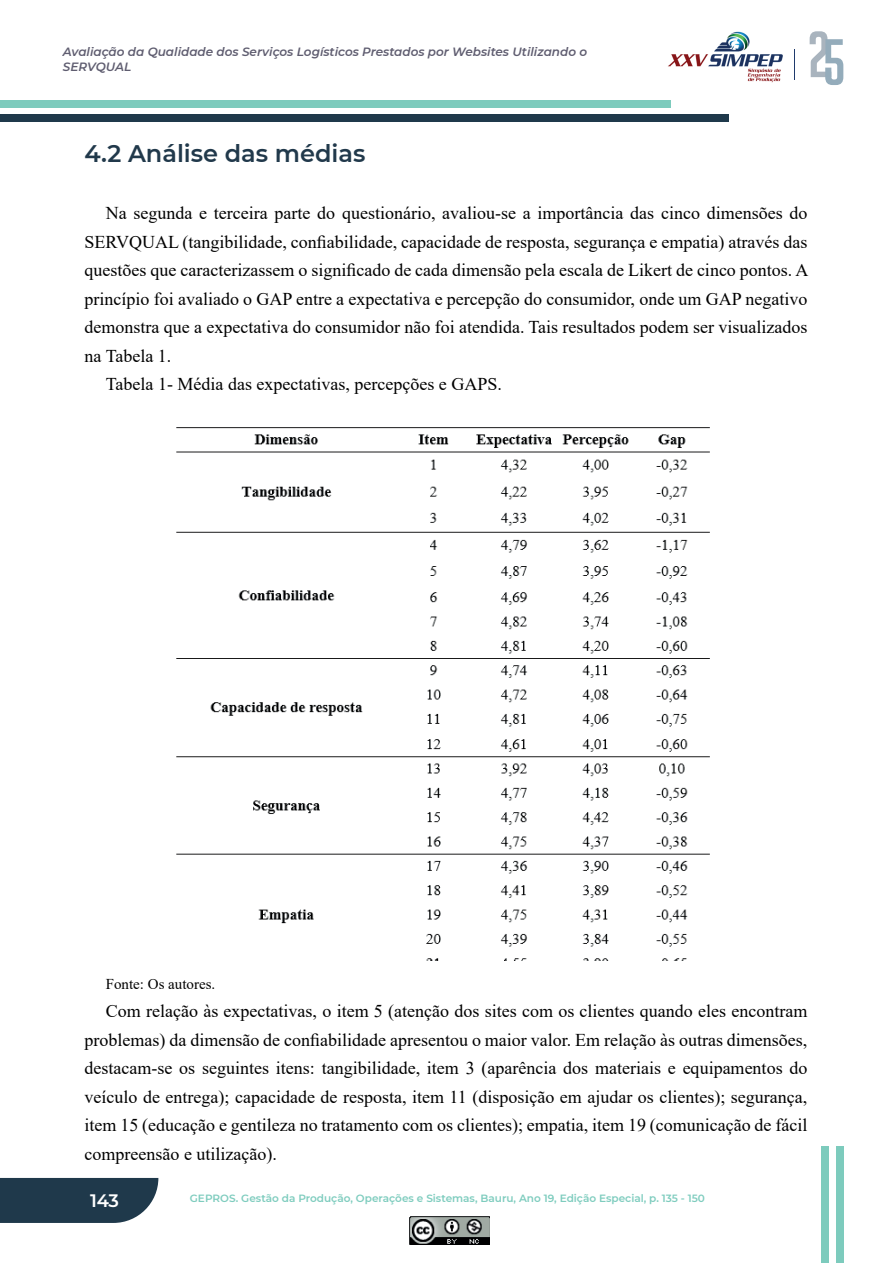
<style>
.page{position:relative;width:893px;height:1263px;background:#fff}
.page>*{position:absolute;margin:0;border:0;box-sizing:border-box;transform-origin:0 0}
.t1{font:600 24px "Montserrat";color:#21394b}
.t2{font:18px/28.5px "Times New Roman";color:#000001;text-align:justify}
.t3{font:600 18px "Montserrat";color:#fff}
.t4{font:15px "Times New Roman";color:#000001}
.t5{font:italic 600 12px/14.4px "Montserrat";color:#5f5d70}
.t6{font:600 10.5px "Montserrat";color:#7eccbe}
</style>
<div class="page">
<svg style="left:0;top:1178px;width:158px;height:45px;background:#2c4455"></svg>
<div style="left:0;top:114px;width:729px;height:8px;background:#1f394b"></div>
<div style="left:0;top:100px;width:670px;height:8px;background:#7dcbbd"></div>
<svg style="left:810px;top:31px;width:33px;height:54px"></svg>
<hr style="left:794px;top:49px;width:1px;height:30px;background:#1f3a6c">
<img style="left:668px;top:31px;width:115px;height:52px">
<div style="left:836px;top:1146px;width:7px;height:117px;background:#7dcbbd"></div>
<div style="left:821px;top:1146px;width:7px;height:117px;background:#7dcbbd"></div>
<img style="left:410px;top:1216px;width:79px;height:28px">
<img style="left:176px;top:427px;width:534px;height:533px">
<p class="t5" style="left:63px;top:44px;width:526px">Avaliação da Qualidade dos Serviços Logísticos Prestados por Websites Utilizando o<br>SERVQUAL</p>
<h1 class="t1" style="left:85px;top:136px;width:282px">4.2 Análise das médias</h1>
<p class="t2" style="left:106px;top:198px;width:703px">Na segunda e terceira parte do questionário, avaliou-se a importância das cinco dimensões do</p>
<p class="t2" style="left:85px;top:227px;width:724px">SERVQUAL (tangibilidade, confiabilidade, capacidade de resposta, segurança e empatia) através das</p>
<p class="t2" style="left:85px;top:255px;width:725px">questões que caracterizassem o significado de cada dimensão pela escala de Likert de cinco pontos. A</p>
<p class="t2" style="left:85px;top:284px;width:724px">princípio foi avaliado o GAP entre a expectativa e percepção do consumidor, onde um GAP negativo</p>
<p class="t2" style="left:85px;top:312px;width:724px">demonstra que a expectativa do consumidor não foi atendida. Tais resultados podem ser visualizados</p>
<p class="t2" style="left:85px;top:341px;width:88px">na Tabela 1.</p>
<p class="t2" style="left:106px;top:369px;width:398px">Tabela 1- Média das expectativas, percepções e GAPS.</p>
<p class="t4" style="left:106px;top:973px;width:111px">Fonte: Os autores.</p>
<p class="t2" style="left:85px;top:996px;width:724px;text-indent:21px">Com relação às expectativas, o item 5 (atenção dos sites com os clientes quando eles encontram problemas) da dimensão de confiabilidade apresentou o maior valor. Em relação às outras dimensões, destacam-se os seguintes itens: tangibilidade, item 3 (aparência dos materiais e equipamentos do veículo de entrega); capacidade de resposta, item 11 (disposição em ajudar os clientes); segurança, item 15 (educação e gentileza no tratamento com os clientes); empatia, item 19 (comunicação de fácil compreensão e utilização).</p>
<p class="t3" style="left:90px;top:1187px;width:30px">143</p>
<p class="t6" style="left:190px;top:1191px;width:517px">GEPROS. Gestão da Produção, Operações e Sistemas, Bauru, Ano 19, Edição Especial, p. 135 - 150</p>
</div>
